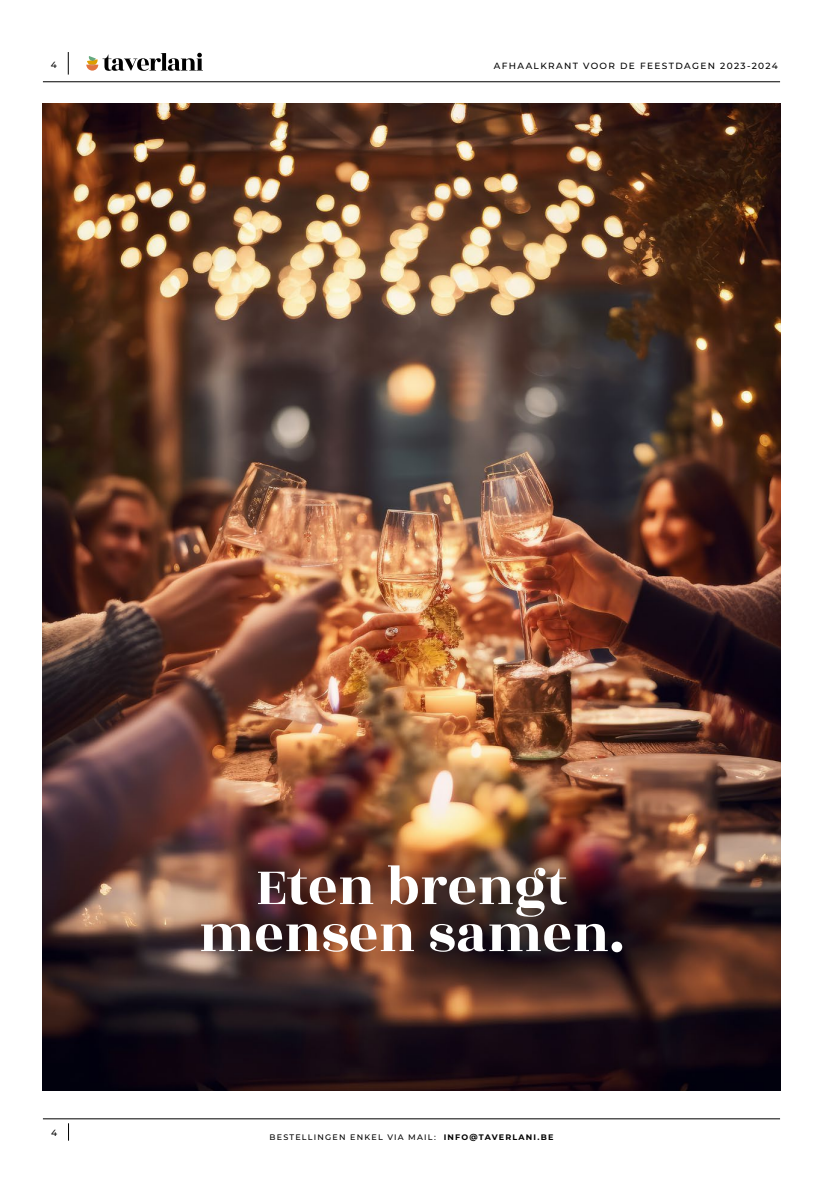
<style>
.page{position:relative;width:823px;height:1191px;background:#fff}
.page>*{position:absolute;margin:0;border:0;box-sizing:border-box;transform-origin:0 0}
.t1{font:57.7px/47px "Rozha One";color:#fff;text-align:center}
.t2{font:500 9px "Montserrat";letter-spacing:.15em;color:#000}
.t3{font:500 8px "Montserrat";letter-spacing:.15em;color:#000}
.s1{font-weight:700}
</style>
<div class="page">
<svg style="left:86px;top:53px;width:117px;height:18px"></svg>
<hr style="left:43px;top:82px;width:736px;height:1px;background:#000">
<svg style="left:68px;top:52px;width:1px;height:23px"></svg>
<img style="left:43px;top:104px;width:736px;height:986px">
<hr style="left:43px;top:1118px;width:736px;height:1px;background:#000">
<svg style="left:68px;top:1123px;width:1px;height:17px"></svg>
<p class="t2" style="left:51px;top:58px;width:8px">4</p>
<p class="t2" style="left:493px;top:60px;width:285px">AFHAALKRANT VOOR DE FEESTDAGEN 2023-2024</p>
<p class="t2" style="left:51px;top:1126px;width:8px">4</p>
<h1 class="t1" style="left:199px;top:864px;width:426px">Eten brengt mensen samen.</h1>
<p class="t3" style="left:269px;top:1131px;width:285px">BESTELLINGEN ENKEL VIA MAIL: <span class="s1">INFO@TAVERLANI.BE</span></p>
</div>
